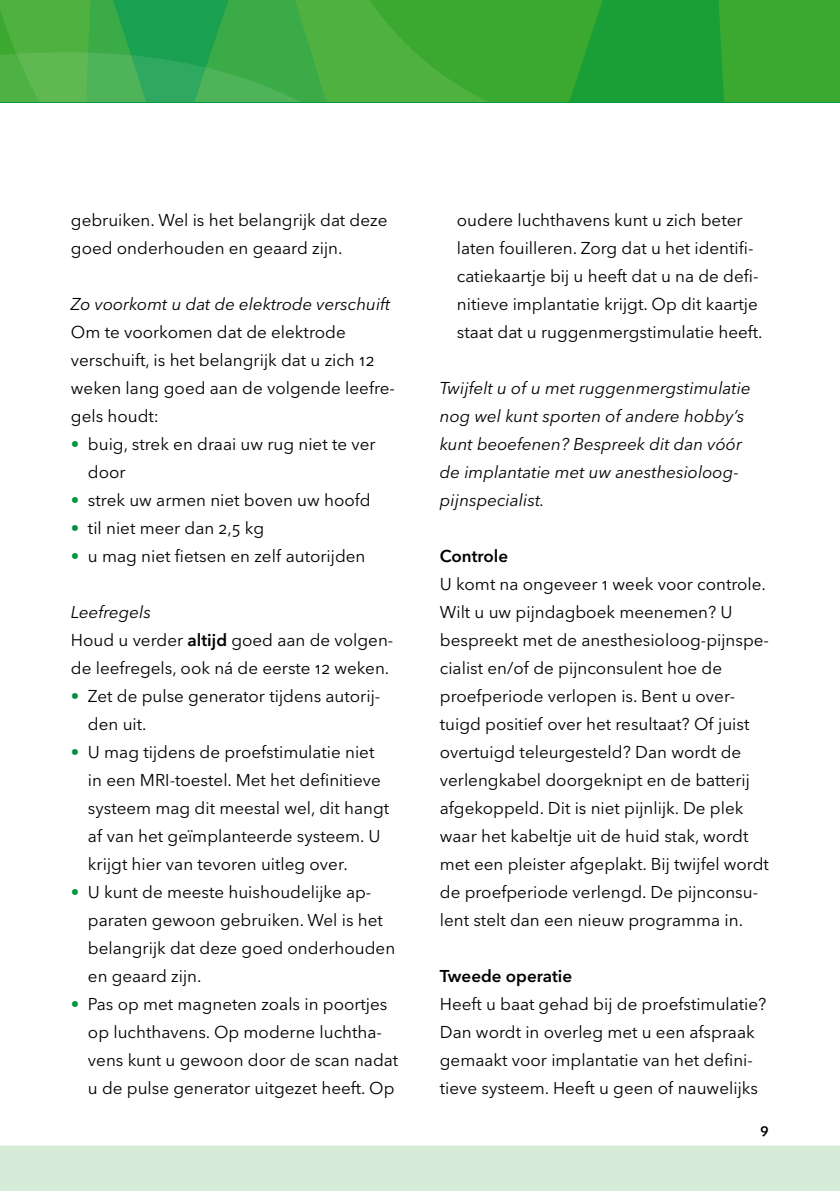
<style>
.page{position:relative;width:840px;height:1191px;background:#fff}
.page>*{position:absolute;margin:0;border:0;box-sizing:border-box;transform-origin:0 0}
.t1{font:17px/28px "Avenir Next LT Pro";color:#000}
.t2{font:italic 17px/28px "Avenir Next LT Pro";color:#000}
.t3{font:600 17px "Avenir Next LT Pro";color:#000}
.t4{font:600 14px "Avenir Next LT Pro";color:#000}
.s1{color:#00963f}
.s2{font-style:italic}
.s3{font-weight:600}
</style>
<div class="page">
<svg style="left:0;top:0;width:839px;height:102px;background:#36a839"></svg>
<svg style="left:0;top:52px;width:300px;height:50px;background:#45af53"></svg>
<div style="left:0;top:1145px;width:839px;height:46px;background:#d6ead8"></div>
<p class="t1" style="left:71px;top:206px;width:318px">gebruiken. Wel is het belangrijk dat deze goed onderhouden en geaard zijn.</p>
<p class="t2" style="left:71px;top:290px;width:321px">Zo voorkomt u dat de elektrode verschuift</p>
<p class="t1" style="left:71px;top:318px;width:325px">Om te voorkomen dat de elektrode verschuift, is het belangrijk dat u zich 12 weken lang goed aan de volgende leefre&shy;gels houdt:</p>
<p class="t1" style="left:88px;top:430px;width:289px;text-indent:-17px"><span class="s1">•</span> buig, strek en draai uw rug niet te ver door</p>
<p class="t1" style="left:71px;top:486px;width:301px"><span class="s1">•</span> strek uw armen niet boven uw hoofd</p>
<p class="t1" style="left:71px;top:514px;width:195px"><span class="s1">•</span> til niet meer dan 2,5 kg</p>
<p class="t1" style="left:71px;top:542px;width:296px"><span class="s1">•</span> u mag niet fietsen en zelf autorijden</p>
<p class="t1" style="left:71px;top:598px;width:324px"><span class="s2">Leefregels<br></span>Houd u verder <span class="s3">altijd</span> goed aan de volgen&shy;de leefregels, ook ná de eerste 12 weken.</p>
<p class="t1" style="left:88px;top:682px;width:294px;text-indent:-17px"><span class="s1">•</span> Zet de pulse generator tijdens autorij&shy;den uit.</p>
<p class="t1" style="left:88px;top:738px;width:302px;text-indent:-17px"><span class="s1">•</span> U mag tijdens de proefstimulatie niet in een MRI-toestel. Met het definitieve systeem mag dit meestal wel, dit hangt af van het geïmplanteerde systeem. U krijgt hier van tevoren uitleg over.</p>
<p class="t1" style="left:88px;top:878px;width:308px;text-indent:-17px"><span class="s1">•</span> U kunt de meeste huishoudelijke ap&shy;paraten gewoon gebruiken. Wel is het belangrijk dat deze goed onderhouden en geaard zijn.</p>
<p class="t1" style="left:88px;top:990px;width:311px;text-indent:-17px"><span class="s1">•</span> Pas op met magneten zoals in poortjes op luchthavens. Op moderne luchtha&shy;vens kunt u gewoon door de scan nadat u de pulse generator uitgezet heeft. Op</p>
<p class="t1" style="left:456px;top:206px;width:307px">oudere luchthavens kunt u zich beter laten fouilleren. Zorg dat u het identifi&shy;catiekaartje bij u heeft dat u na de defi&shy;nitieve implantatie krijgt. Op dit kaartje staat dat u ruggenmergstimulatie heeft.</p>
<p class="t2" style="left:439px;top:374px;width:312px">Twijfelt u of u met ruggenmergstimulatie nog wel kunt sporten of andere hobby’s kunt beoefenen? Bespreek dit dan vóór de implantatie met uw anesthesioloog&shy;pijnspecialist.</p>
<p class="t3" style="left:439px;top:546px;width:70px">Controle</p>
<p class="t1" style="left:439px;top:570px;width:330px">U komt na ongeveer 1 week voor controle.<br>Wilt u uw pijndagboek meenemen? U bespreekt met de anesthesioloog-pijnspe&shy;cialist en/of de pijnconsulent hoe de proefperiode verlopen is. Bent u over&shy;tuigd positief over het resultaat? Of juist overtuigd teleurgesteld? Dan wordt de verlengkabel doorgeknipt en de batterij afgekoppeld. Dit is niet pijnlijk. De plek waar het kabeltje uit de huid stak, wordt met een pleister afgeplakt. Bij twijfel wordt de proefperiode verlengd. De pijnconsu&shy;lent stelt dan een nieuw programma in.</p>
<p class="t3" style="left:439px;top:966px;width:134px">Tweede operatie</p>
<p class="t1" style="left:439px;top:990px;width:328px">Heeft u baat gehad bij de proefstimulatie?<br>Dan wordt in overleg met u een afspraak gemaakt voor implantatie van het defini&shy;tieve systeem. Heeft u geen of nauwelijks</p>
<p class="t4" style="left:759px;top:1120px;width:10px">9</p>
</div>
